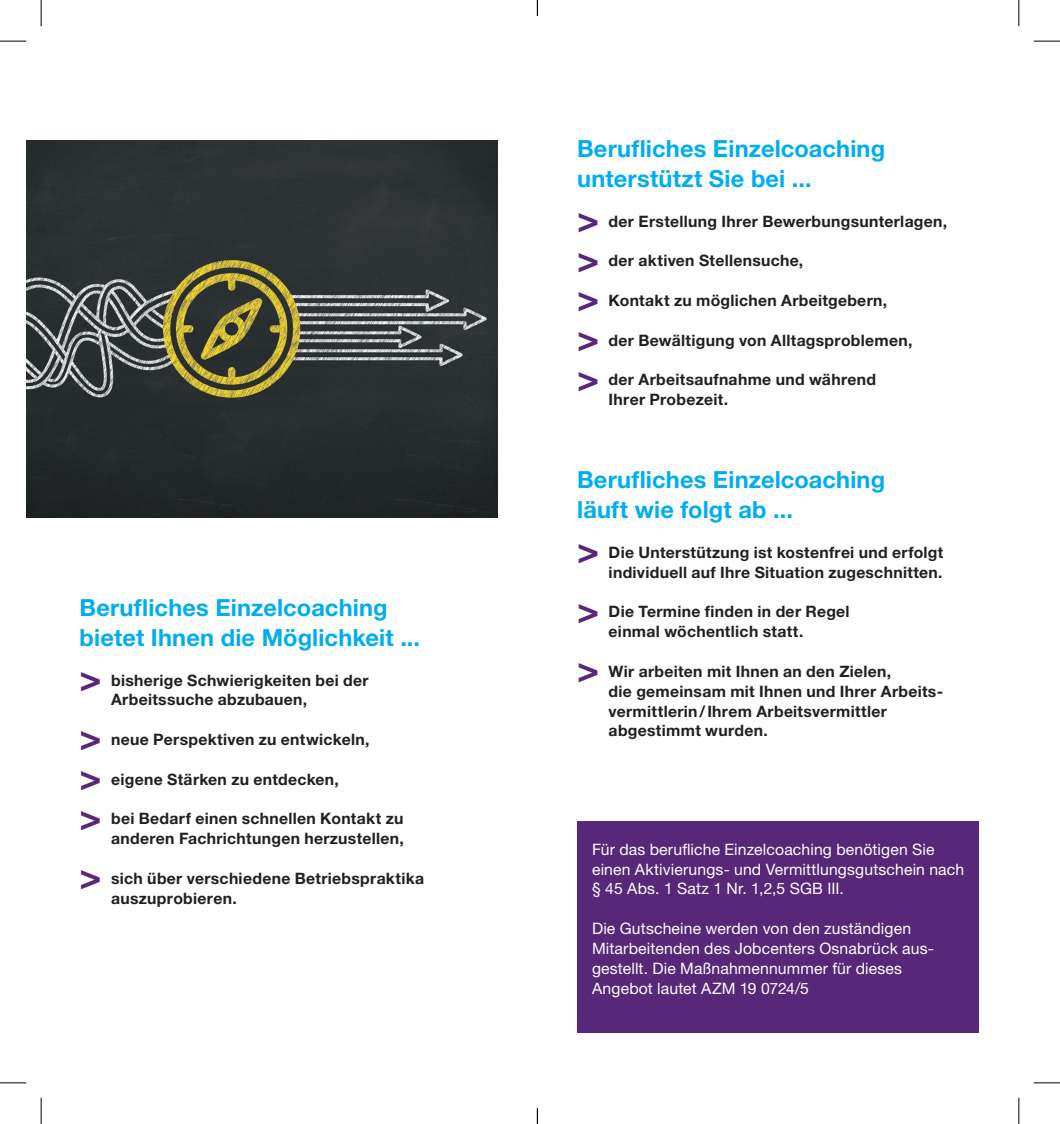
<style>
.page{position:relative;width:1060px;height:1124px;background:#fff}
.page>*{position:absolute;margin:0;border:0;box-sizing:border-box;transform-origin:0 0}
.t1{font:700 36.75px "Helvetica Neue LT Pro";color:#57277a}
.t2{font:700 23.62px/29.8px "Helvetica Neue LT Pro";letter-spacing:.005em;color:#00adee}
.t3{font:700 15.75px/19.8px "Helvetica Neue LT Pro";letter-spacing:.02em;color:#231f20}
.t4{font:15.75px/19.8px "Helvetica Neue LT Pro";letter-spacing:.01em;color:#fff}
</style>
<div class="page">
<img style="left:26px;top:140px;width:472px;height:377px">
<div style="left:577px;top:821px;width:402px;height:212px;background:#57277a"></div>
<svg style="left:0;top:41px;width:26px;height:1px"></svg>
<svg style="left:1033px;top:41px;width:27px;height:1px"></svg>
<svg style="left:0;top:1083px;width:26px;height:1px"></svg>
<svg style="left:1033px;top:1083px;width:27px;height:1px"></svg>
<svg style="left:41px;top:0;width:1px;height:26px"></svg>
<svg style="left:41px;top:1098px;width:1px;height:26px"></svg>
<svg style="left:1018px;top:0;width:1px;height:26px"></svg>
<svg style="left:1018px;top:1098px;width:1px;height:26px"></svg>
<svg style="left:536px;top:0;width:2px;height:16px"></svg>
<svg style="left:536px;top:1108px;width:2px;height:16px"></svg>
<h2 class="t2" style="left:80px;top:592px;width:342px">Berufliches Einzelcoaching bietet Ihnen die Möglichkeit ...</h2>
<h1 class="t1" style="left:80px;top:654px;width:24px">&gt;</h1>
<p class="t3" style="left:111px;top:670px;width:259px">bisherige Schwierigkeiten bei der<br>Arbeitssuche abzubauen,</p>
<h1 class="t1" style="left:80px;top:714px;width:24px">&gt;</h1>
<p class="t3" style="left:111px;top:729px;width:260px">neue Perspektiven zu entwickeln,</p>
<h1 class="t1" style="left:80px;top:754px;width:24px">&gt;</h1>
<p class="t3" style="left:111px;top:769px;width:229px">eigene Stärken zu entdecken,</p>
<h1 class="t1" style="left:80px;top:793px;width:24px">&gt;</h1>
<p class="t3" style="left:111px;top:808px;width:294px">bei Bedarf einen schnellen Kontakt zu anderen Fachrichtungen herzustellen,</p>
<h1 class="t1" style="left:80px;top:853px;width:24px">&gt;</h1>
<p class="t3" style="left:111px;top:868px;width:314px">sich über verschiedene Betriebspraktika auszuprobieren.</p>
<h2 class="t2" style="left:577px;top:133px;width:309px">Berufliches Einzelcoaching unterstützt Sie bei ...</h2>
<h1 class="t1" style="left:577px;top:196px;width:24px">&gt;</h1>
<p class="t3" style="left:608px;top:211px;width:340px">der Erstellung Ihrer Bewerbungsunterlagen,</p>
<h1 class="t1" style="left:577px;top:235px;width:24px">&gt;</h1>
<p class="t3" style="left:608px;top:250px;width:196px">der aktiven Stellensuche,</p>
<h1 class="t1" style="left:577px;top:275px;width:24px">&gt;</h1>
<p class="t3" style="left:608px;top:290px;width:280px">Kontakt zu möglichen Arbeitgebern,</p>
<h1 class="t1" style="left:577px;top:315px;width:24px">&gt;</h1>
<p class="t3" style="left:608px;top:330px;width:305px">der Bewältigung von Alltagsproblemen,</p>
<h1 class="t1" style="left:577px;top:354px;width:24px">&gt;</h1>
<p class="t3" style="left:608px;top:369px;width:269px">der Arbeitsaufnahme und während<br>Ihrer Probezeit.</p>
<h2 class="t2" style="left:577px;top:464px;width:309px">Berufliches Einzelcoaching läuft wie folgt ab ...</h2>
<h1 class="t1" style="left:577px;top:527px;width:24px">&gt;</h1>
<p class="t3" style="left:608px;top:542px;width:336px">Die Unterstützung ist kostenfrei und erfolgt individuell auf Ihre Situation zugeschnitten.</p>
<h1 class="t1" style="left:577px;top:586px;width:24px">&gt;</h1>
<p class="t3" style="left:608px;top:601px;width:242px">Die Termine finden in der Regel einmal wöchentlich statt.</p>
<h1 class="t1" style="left:577px;top:646px;width:24px">&gt;</h1>
<p class="t3" style="left:608px;top:661px;width:334px">Wir arbeiten mit Ihnen an den Zielen,<br>die gemeinsam mit Ihnen und Ihrer Arbeits&shy;vermittlerin/Ihrem Arbeitsvermittler abgestimmt wurden.</p>
<p class="t4" style="left:592px;top:839px;width:374px">Für das berufliche Einzelcoaching benötigen Sie einen Aktivierungs- und Vermittlungsgutschein nach § 45 Abs. 1 Satz 1 Nr. 1,2,5 SGB III.</p>
<p class="t4" style="left:592px;top:918px;width:342px">Die Gutscheine werden von den zuständigen Mitarbeitenden des Jobcenters Osnabrück aus&shy;gestellt. Die Maßnahmennummer für dieses Angebot lautet AZM 19 0724/5</p>
</div>
